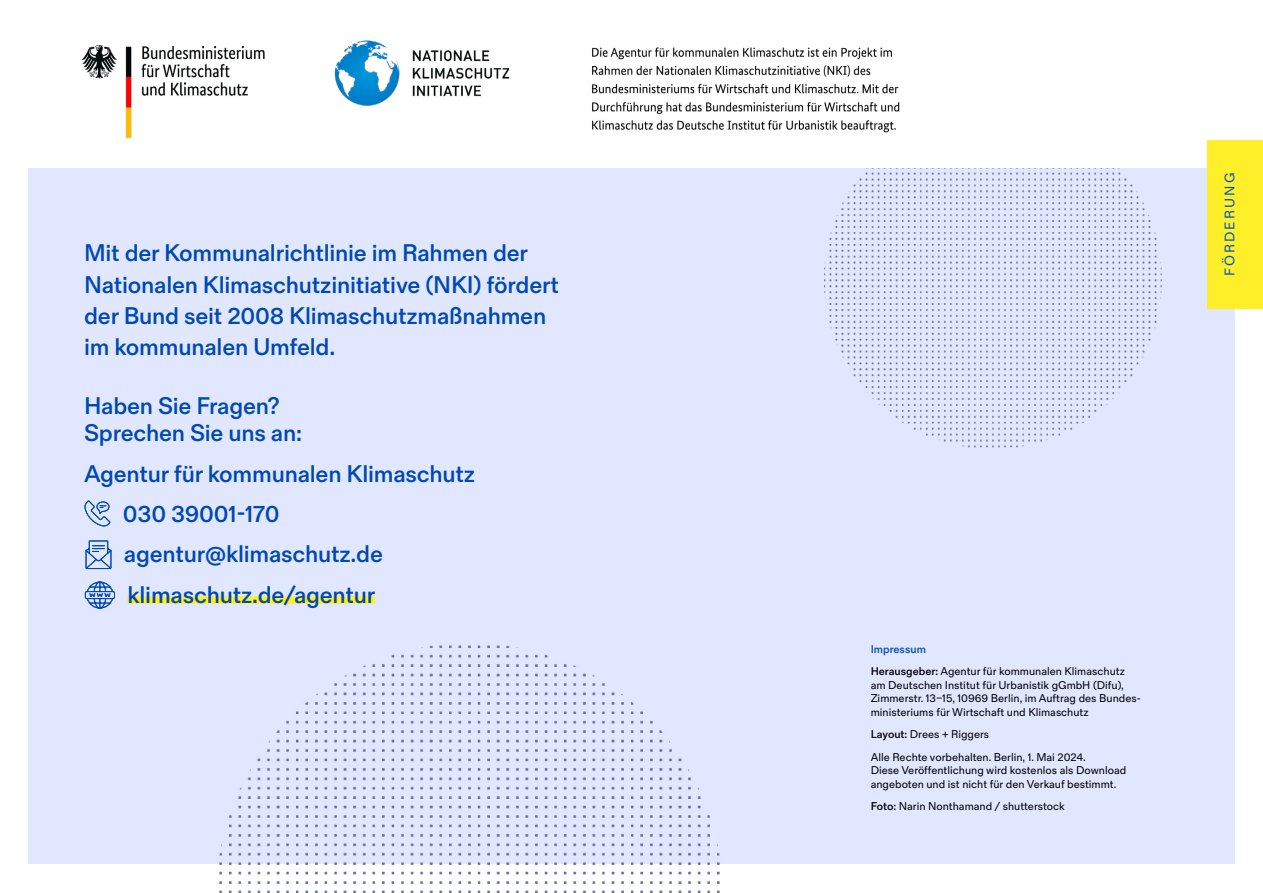
<style>
.page{position:relative;width:1263px;height:893px;background:#fff}
.page>*{position:absolute;margin:0;border:0;box-sizing:border-box;transform-origin:0 0}
.t1{font:500 24px/31.5px "Fold Grotesque Pro";letter-spacing:-.01em;color:#0048b2}
.t2{font:13.8px "Fold Grotesque Pro";letter-spacing:.15em;color:#0057ba}
.t3{font:11.25px/13.5px "Fold Grotesque Pro";color:#000}
.t4{font:500 11.25px "Fold Grotesque Pro";color:#0048b2}
.s1{font-weight:500}
</style>
<div class="page">
<div style="left:28px;top:168px;width:1207px;height:696px;background:#e1e7ff"></div>
<div style="left:128px;top:596px;width:247px;height:8px;background:#ffef29"></div>
<div style="left:1207px;top:140px;width:56px;height:169px;background:#ffef29"></div>
<img style="left:219px;top:645px;width:501px;height:248px">
<img style="left:825px;top:168px;width:337px;height:280px">
<img style="left:81px;top:40px;width:819px;height:98px">
<svg style="left:84px;top:500px;width:27px;height:26px"></svg>
<svg style="left:85px;top:540px;width:27px;height:29px"></svg>
<svg style="left:85px;top:581px;width:30px;height:28px"></svg>
<p class="t1" style="left:84px;top:237px;width:476px">Mit der Kommunalrichtlinie im Rahmen der Nationalen Klimaschutzinitiative (NKI) fördert der Bund seit 2008 Klimaschutzmaßnahmen im kommunalen Umfeld.</p>
<p class="t1" style="left:84px;top:392px;width:219px;line-height:27px">Haben Sie Fragen?<br>Sprechen Sie uns an:</p>
<p class="t1" style="left:84px;top:458px;width:392px">Agentur für kommunalen Klimaschutz</p>
<p class="t1" style="left:123px;top:498px;width:158px">030 39001-170</p>
<p class="t1" style="left:124px;top:539px;width:261px">agentur@klimaschutz.de</p>
<p class="t1" style="left:128px;top:579px;width:249px">klimaschutz.de/agentur</p>
<p class="t2" style="left:1221px;top:276px;width:105px;rotate:-90deg">FÖRDERUNG</p>
<h2 class="t4" style="left:871px;top:642px;width:57px">Impressum</h2>
<h3 class="t3" style="left:871px;top:664px;width:256px"><span class="s1">Herausgeber:</span> Agentur für kommunalen Klimaschutz</h3>
<p class="t3" style="left:871px;top:678px;width:272px">am Deutschen Institut für Urbanistik gGmbH (Difu),<br>Zimmerstr. 13–15, 10969 Berlin, im Auftrag des Bundes&shy;ministeriums für Wirtschaft und Klimaschutz</p>
<h3 class="t3" style="left:871px;top:727px;width:120px"><span class="s1">Layout:</span> Drees + Riggers</h3>
<p class="t3" style="left:871px;top:750px;width:216px">Alle Rechte vorbehalten. Berlin, 1. Mai 2024.</p>
<p class="t3" style="left:871px;top:763px;width:257px">Diese Veröffentlichung wird kostenlos als Download angeboten und ist nicht für den Verkauf bestimmt.</p>
<h3 class="t3" style="left:871px;top:799px;width:196px"><span class="s1">Foto:</span> Narin Nonthamand / shutterstock</h3>
</div>
